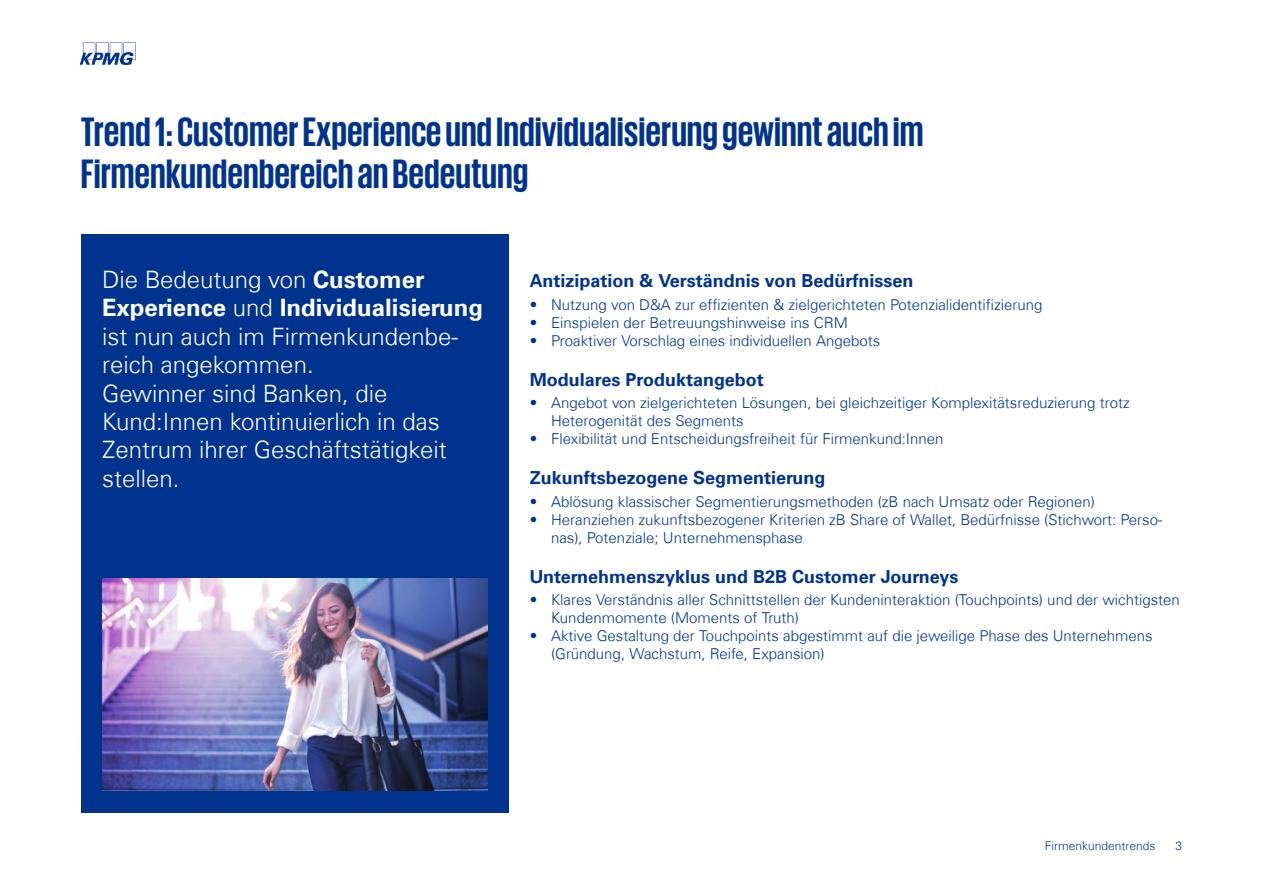
<style>
.page{position:relative;width:1263px;height:893px;background:#fff}
.page>*{position:absolute;margin:0;border:0;box-sizing:border-box;transform-origin:0 0}
.t1{font:700 42px/42px "KPMG";color:#00338d}
.t2{font:300 24px/28.5px "Universfor KPMG";color:#fff}
.t3{font:700 18px "Universfor KPMG";color:#00338d}
.t4{font:300 15px/18px "Universfor KPMG";color:#00338d}
.t5{font:300 12px "Universfor KPMG";color:#00338d}
.s1{font-weight:700}
</style>
<div class="page">
<div style="left:81px;top:234px;width:428px;height:578px;background:#00338d"></div>
<svg style="left:80px;top:43px;width:56px;height:22px"></svg>
<img style="left:102px;top:578px;width:385px;height:213px">
<h1 class="t1" style="left:81px;top:110px;width:844px">Trend 1: Customer Experience und Individualisierung gewinnt auch im<br>Firmenkundenbereich an Bedeutung</h1>
<h2 class="t2" style="left:102px;top:265px;width:382px">Die Bedeutung von <span class="s1">Customer<br>Experience</span> und <span class="s1">Individualisierung </span>ist nun auch im Firmenkundenbe&shy;reich angekommen.<br>Gewinner sind Banken, die<br>Kund:Innen kontinuierlich in das<br>Zentrum ihrer Geschäftstätigkeit stellen.</h2>
<p class="t3" style="left:530px;top:270px;width:385px">Antizipation &amp; Verständnis von Bedürfnissen</p>
<p class="t4" style="left:530px;top:295px;width:514px">• Nutzung von D&amp;A zur effizienten &amp; zielgerichteten Potenzialidentifizierung</p>
<p class="t4" style="left:530px;top:313px;width:319px">• Einspielen der Betreuungshinweise ins CRM</p>
<p class="t4" style="left:530px;top:331px;width:352px">• Proaktiver Vorschlag eines individuellen Angebots</p>
<p class="t3" style="left:530px;top:369px;width:235px">Modulares Produktangebot</p>
<p class="t4" style="left:551px;top:394px;width:580px;text-indent:-21px">• Angebot von zielgerichteten Lösungen, bei gleichzeitiger Komplexitätsreduzierung trotz<br>Heterogenität des Segments</p>
<p class="t4" style="left:530px;top:430px;width:415px">• Flexibilität und Entscheidungsfreiheit für Firmenkund:Innen</p>
<p class="t3" style="left:530px;top:467px;width:297px">Zukunftsbezogene Segmentierung</p>
<p class="t4" style="left:530px;top:492px;width:567px">• Ablösung klassischer Segmentierungsmethoden (zB nach Umsatz oder Regionen)</p>
<p class="t4" style="left:551px;top:510px;width:613px;text-indent:-21px">• Heranziehen zukunftsbezogener Kriterien zB Share of Wallet, Bedürfnisse (Stichwort: Perso&shy;nas), Potenziale; Unternehmensphase</p>
<p class="t3" style="left:530px;top:566px;width:430px">Unternehmenszyklus und B2B Customer Journeys</p>
<p class="t4" style="left:551px;top:591px;width:630px;text-indent:-21px">• Klares Verständnis aller Schnittstellen der Kundeninteraktion (Touchpoints) und der wichtigsten<br>Kundenmomente (Moments of Truth)</p>
<p class="t4" style="left:551px;top:627px;width:603px;text-indent:-21px">• Aktive Gestaltung der Touchpoints abgestimmt auf die jeweilige Phase des Unternehmens (Gründung, Wachstum, Reife, Expansion)</p>
<p class="t5" style="left:1045px;top:839px;width:112px">Firmenkundentrends</p>
<p class="t5" style="left:1175px;top:839px;width:8px">3</p>
</div>
